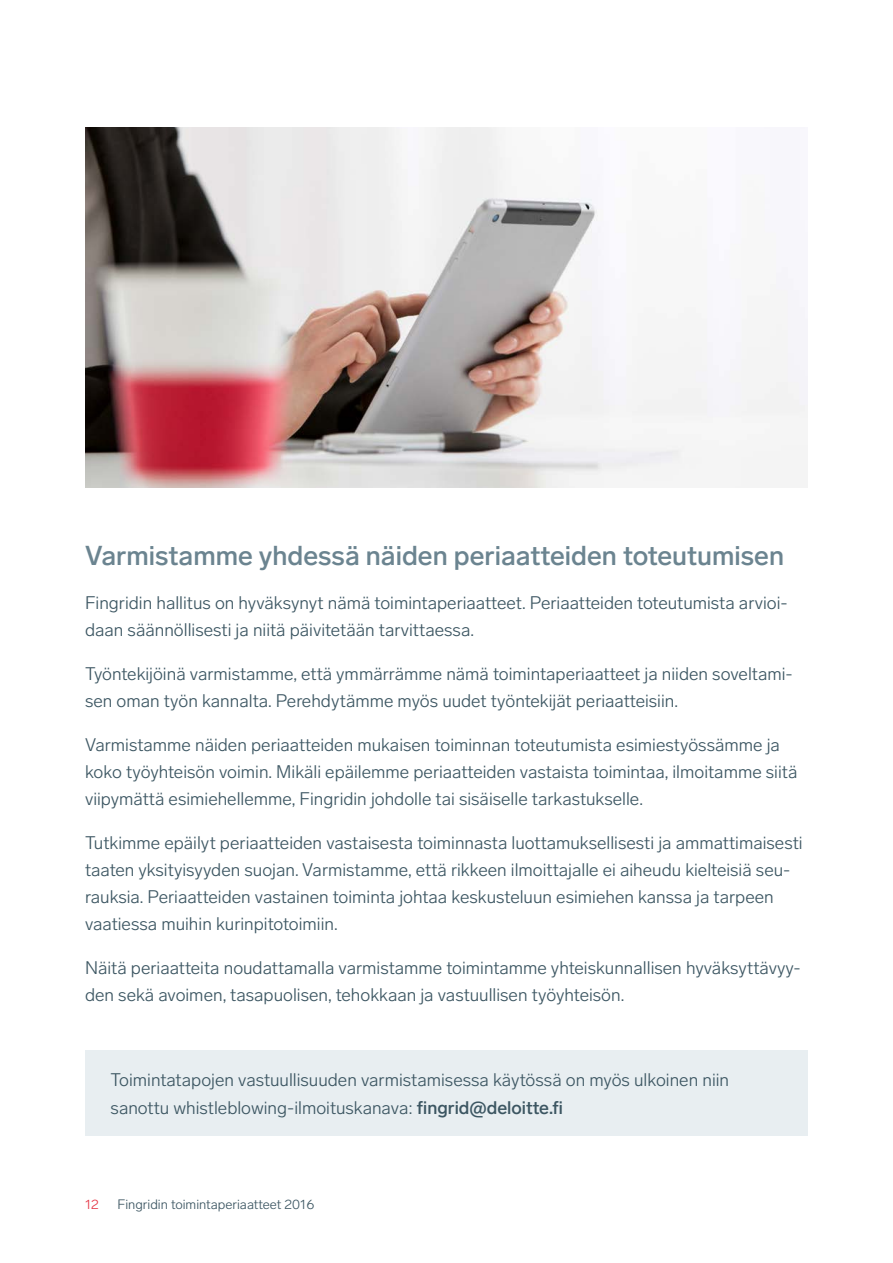
<style>
.page{position:relative;width:893px;height:1263px;background:#fff}
.page>*{position:absolute;margin:0;border:0;box-sizing:border-box;transform-origin:0 0}
.t1{font:500 27px "Lab Grotesque";color:#6b8490}
.t2{font:300 18px/27px "Lab Grotesque";color:#3c5662}
.t3{font:300 13.5px "Lab Grotesque";color:#3c5662}
.t4{font:300 13.5px "Lab Grotesque";color:#e53443}
.s1{font-weight:500}
</style>
<div class="page">
<div style="left:85px;top:1050px;width:723px;height:85px;background:#e8eef1"></div>
<img style="left:86px;top:128px;width:721px;height:359px">
<h1 class="t1" style="left:85px;top:539px;width:701px">Varmistamme yhdessä näiden periaatteiden toteutumisen</h1>
<p class="t2" style="left:85px;top:589px;width:704px">Fingridin hallitus on hyväksynyt nämä toimintaperiaatteet. Periaatteiden toteutumista arvioi&shy;daan säännöllisesti ja niitä päivitetään tarvittaessa.</p>
<p class="t2" style="left:85px;top:660px;width:709px">Työntekijöinä varmistamme, että ymmärrämme nämä toimintaperiaatteet ja niiden soveltami&shy;sen oman työn kannalta. Perehdytämme myös uudet työntekijät periaatteisiin.</p>
<p class="t2" style="left:85px;top:731px;width:714px">Varmistamme näiden periaatteiden mukaisen toiminnan toteutumista esimiestyössämme ja koko työyhteisön voimin. Mikäli epäilemme periaatteiden vastaista toimintaa, ilmoitamme siitä viipymättä esimiehellemme, Fingridin johdolle tai sisäiselle tarkastukselle.</p>
<p class="t2" style="left:85px;top:829px;width:719px">Tutkimme epäilyt periaatteiden vastaisesta toiminnasta luottamuksellisesti ja ammattimaisesti taaten yksityisyyden suojan. Varmistamme, että rikkeen ilmoittajalle ei aiheudu kielteisiä seu&shy;rauksia. Periaatteiden vastainen toiminta johtaa keskusteluun esimiehen kanssa ja tarpeen vaatiessa muihin kurinpitotoimiin.</p>
<p class="t2" style="left:85px;top:954px;width:717px">Näitä periaatteita noudattamalla varmistamme toimintamme yhteiskunnallisen hyväksyttävyy&shy;den sekä avoimen, tasapuolisen, tehokkaan ja vastuullisen työyhteisön.</p>
<p class="t2" style="left:111px;top:1067px;width:620px">Toimintatapojen vastuullisuuden varmistamisessa käytössä on myös ulkoinen niin sanottu whistleblowing-ilmoituskanava: <span class="s1">fingrid@deloitte.fi</span></p>
<p class="t4" style="left:85px;top:1196px;width:15px">12</p>
<p class="t3" style="left:117px;top:1196px;width:198px">Fingridin toimintaperiaatteet 2016</p>
</div>
